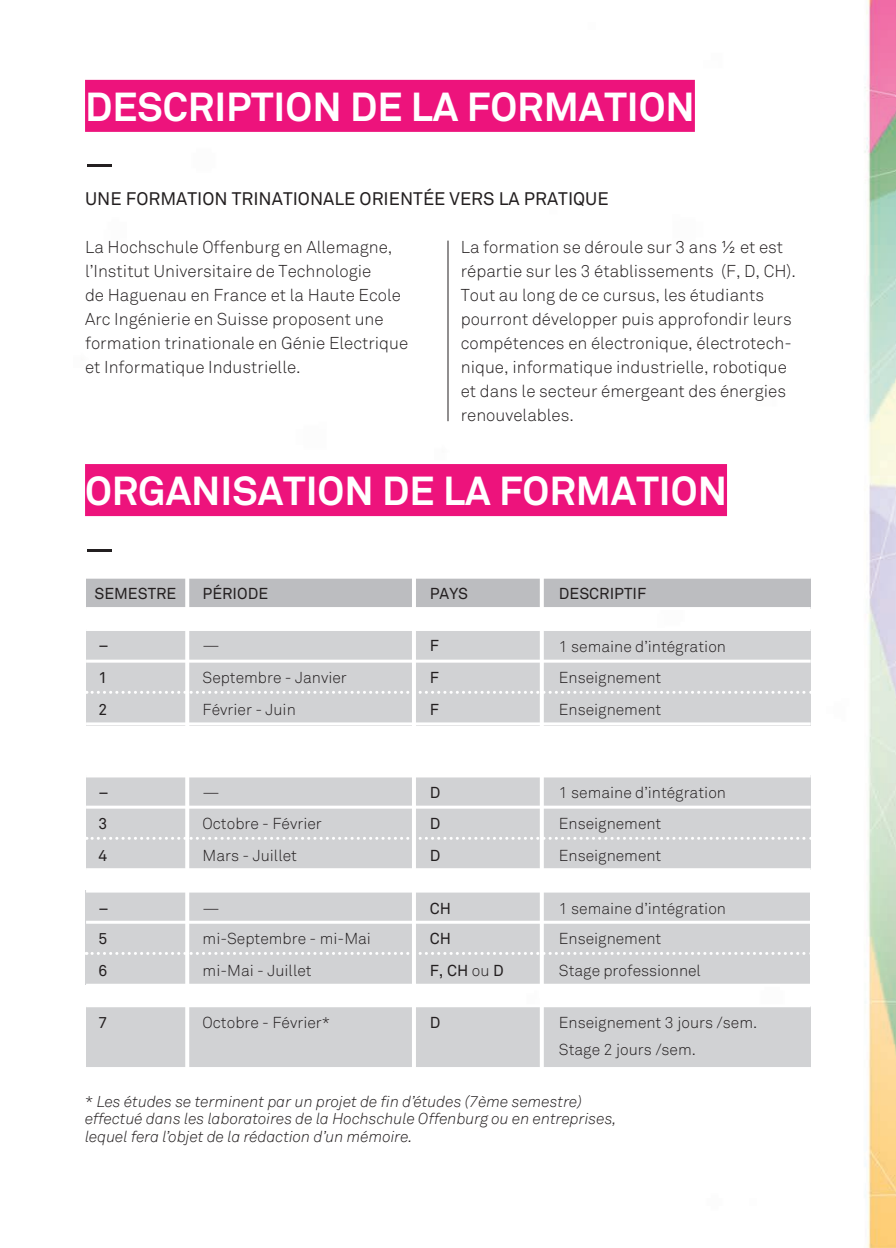
<style>
.page{position:relative;width:896px;height:1248px;background:#fff}
.page>*{position:absolute;margin:0;border:0;box-sizing:border-box;transform-origin:0 0}
.t1{font:700 40px "Akkurat";color:#fff}
.t2{font:18px "Akkurat";color:#231f20}
.t3{font:300 17px/24px "Akkurat";color:#231f20}
.t4{font:300 15.6px "Akkurat";color:#231f20}
.t5{font:italic 300 15.6px/17.4px "Akkurat";color:#231f20}
.t6{font:15.6px "Akkurat";color:#231f20}
.s1{font-weight:300}
.s2{font-style:normal}
</style>
<div class="page">
<img style="left:85px;top:0;width:811px;height:1247px">
<div style="left:85px;top:80px;width:610px;height:52px;background:#ed137c"></div>
<hr style="left:87px;top:164px;width:24px;height:3px;background:#231f20">
<hr style="left:448px;top:240px;width:1px;height:181px;background:#231f20">
<div style="left:86px;top:577px;width:724px;height:31px;background:#bcbdc0"></div>
<div style="left:86px;top:629px;width:724px;height:97px;background:#d1d2d4"></div>
<div style="left:86px;top:775px;width:724px;height:94px;background:#d1d2d4"></div>
<div style="left:85px;top:890px;width:724px;height:94px;background:#d1d2d4"></div>
<div style="left:86px;top:1005px;width:724px;height:63px;background:#d1d2d4"></div>
<hr style="left:86px;top:607px;width:724px;height:3px;background:#fff">
<hr style="left:86px;top:575px;width:725px;height:3px;background:#fff">
<svg style="left:86px;top:690px;width:725px;height:3px"></svg>
<svg style="left:86px;top:836px;width:725px;height:3px"></svg>
<svg style="left:86px;top:951px;width:725px;height:3px"></svg>
<hr style="left:86px;top:659px;width:724px;height:3px;background:#fff">
<hr style="left:86px;top:628px;width:724px;height:3px;background:#fff">
<hr style="left:86px;top:805px;width:724px;height:3px;background:#fff">
<hr style="left:86px;top:774px;width:724px;height:3px;background:#fff">
<hr style="left:86px;top:868px;width:724px;height:3px;background:#fff">
<hr style="left:86px;top:920px;width:724px;height:3px;background:#fff">
<hr style="left:86px;top:983px;width:724px;height:3px;background:#fff">
<hr style="left:86px;top:1004px;width:724px;height:3px;background:#fff">
<hr style="left:86px;top:889px;width:724px;height:3px;background:#fff">
<hr style="left:86px;top:722px;width:724px;height:3px;background:#fff">
<hr style="left:86px;top:753px;width:724px;height:3px;background:#fff">
<hr style="left:86px;top:1066px;width:725px;height:3px;background:#fff">
<hr style="left:412px;top:577px;width:4px;height:490px;background:#fff">
<hr style="left:540px;top:577px;width:4px;height:490px;background:#fff">
<hr style="left:185px;top:577px;width:4px;height:490px;background:#fff">
<div style="left:85px;top:464px;width:642px;height:52px;background:#ed137c"></div>
<hr style="left:87px;top:549px;width:24px;height:3px;background:#231f20">
<p class="t1" style="left:85px;top:81px;width:611px">DESCRIPTION DE LA FORMATION</p>
<p class="t2" style="left:85px;top:188px;width:525px">UNE FORMATION TRINATIONALE ORIENTÉE VERS LA PRATIQUE</p>
<p class="t3" style="left:85px;top:235px;width:325px">La Hochschule Offenburg en Allemagne, l’Institut Universitaire de Technologie<br>de Haguenau en France et la Haute Ecole Arc Ingénierie en Suisse proposent une formation trinationale en Génie Electrique et Informatique Industrielle.</p>
<p class="t3" style="left:461px;top:235px;width:337px">La formation se déroule sur 3 ans ½ et est répartie sur les 3 établissements (F, D, CH).</p>
<p class="t3" style="left:461px;top:283px;width:332px">Tout au long de ce cursus, les étudiants pourront développer puis approfondir leurs compétences en électronique, électrotech&shy;nique, informatique industrielle, robotique et dans le secteur émergeant des énergies renouvelables.</p>
<p class="t1" style="left:85px;top:465px;width:643px">ORGANISATION DE LA FORMATION</p>
<p class="t6" style="left:94px;top:584px;width:83px">SEMESTRE</p>
<p class="t6" style="left:203px;top:584px;width:67px">PÉRIODE</p>
<p class="t6" style="left:430px;top:584px;width:40px">PAYS</p>
<p class="t6" style="left:559px;top:584px;width:89px">DESCRIPTIF</p>
<p class="t6" style="left:99px;top:636px;width:12px">–</p>
<p class="t4" style="left:203px;top:636px;width:19px">—</p>
<p class="t6" style="left:430px;top:636px;width:11px">F</p>
<p class="t4" style="left:559px;top:637px;width:169px">1 semaine d’intégration</p>
<p class="t6" style="left:99px;top:668px;width:10px">1</p>
<p class="t4" style="left:203px;top:668px;width:146px">Septembre - Janvier</p>
<p class="t6" style="left:430px;top:668px;width:11px">F</p>
<p class="t4" style="left:559px;top:668px;width:104px">Enseignement</p>
<p class="t6" style="left:99px;top:700px;width:10px">2</p>
<p class="t4" style="left:203px;top:699px;width:95px">Février - Juin</p>
<p class="t6" style="left:430px;top:700px;width:11px">F</p>
<p class="t4" style="left:559px;top:699px;width:104px">Enseignement</p>
<p class="t6" style="left:99px;top:782px;width:12px">–</p>
<p class="t4" style="left:203px;top:782px;width:19px">—</p>
<p class="t6" style="left:430px;top:782px;width:12px">D</p>
<p class="t4" style="left:559px;top:783px;width:169px">1 semaine d’intégration</p>
<p class="t6" style="left:99px;top:814px;width:10px">3</p>
<p class="t6" style="left:99px;top:845px;width:10px">4</p>
<p class="t4" style="left:203px;top:814px;width:121px">Octobre - Février</p>
<p class="t4" style="left:203px;top:845px;width:96px">Mars - Juillet</p>
<p class="t6" style="left:430px;top:814px;width:12px">D</p>
<p class="t6" style="left:430px;top:846px;width:12px">D</p>
<p class="t4" style="left:559px;top:814px;width:104px">Enseignement</p>
<p class="t4" style="left:559px;top:845px;width:104px">Enseignement</p>
<p class="t6" style="left:99px;top:899px;width:12px">–</p>
<p class="t4" style="left:203px;top:899px;width:19px">—</p>
<p class="t6" style="left:430px;top:899px;width:23px">CH</p>
<p class="t4" style="left:559px;top:899px;width:169px">1 semaine d’intégration</p>
<p class="t6" style="left:99px;top:929px;width:10px">5</p>
<p class="t4" style="left:203px;top:929px;width:170px">mi-Septembre - mi-Mai</p>
<p class="t6" style="left:430px;top:929px;width:23px">CH</p>
<p class="t4" style="left:559px;top:929px;width:104px">Enseignement</p>
<p class="t6" style="left:99px;top:960px;width:10px">6</p>
<p class="t6" style="left:99px;top:1013px;width:10px">7</p>
<p class="t4" style="left:203px;top:960px;width:111px">mi-Mai - Juillet</p>
<p class="t4" style="left:203px;top:1013px;width:129px">Octobre - Février*</p>
<p class="t6" style="left:430px;top:960px;width:75px">F, CH <span class="s1">ou</span> D</p>
<p class="t6" style="left:430px;top:1013px;width:12px">D</p>
<p class="t4" style="left:559px;top:960px;width:144px">Stage professionnel</p>
<p class="t4" style="left:559px;top:1012px;width:200px">Enseignement 3 jours /sem.</p>
<p class="t4" style="left:559px;top:1040px;width:138px">Stage 2 jours /sem.</p>
<p class="t5" style="left:85px;top:1092px;width:533px"><span class="s2">*</span> Les études se terminent par un projet de fin d’études (7ème semestre) effectué dans les laboratoires de la Hochschule Offenburg ou en entreprises, lequel fera l’objet de la rédaction d’un mémoire.</p>
</div>
